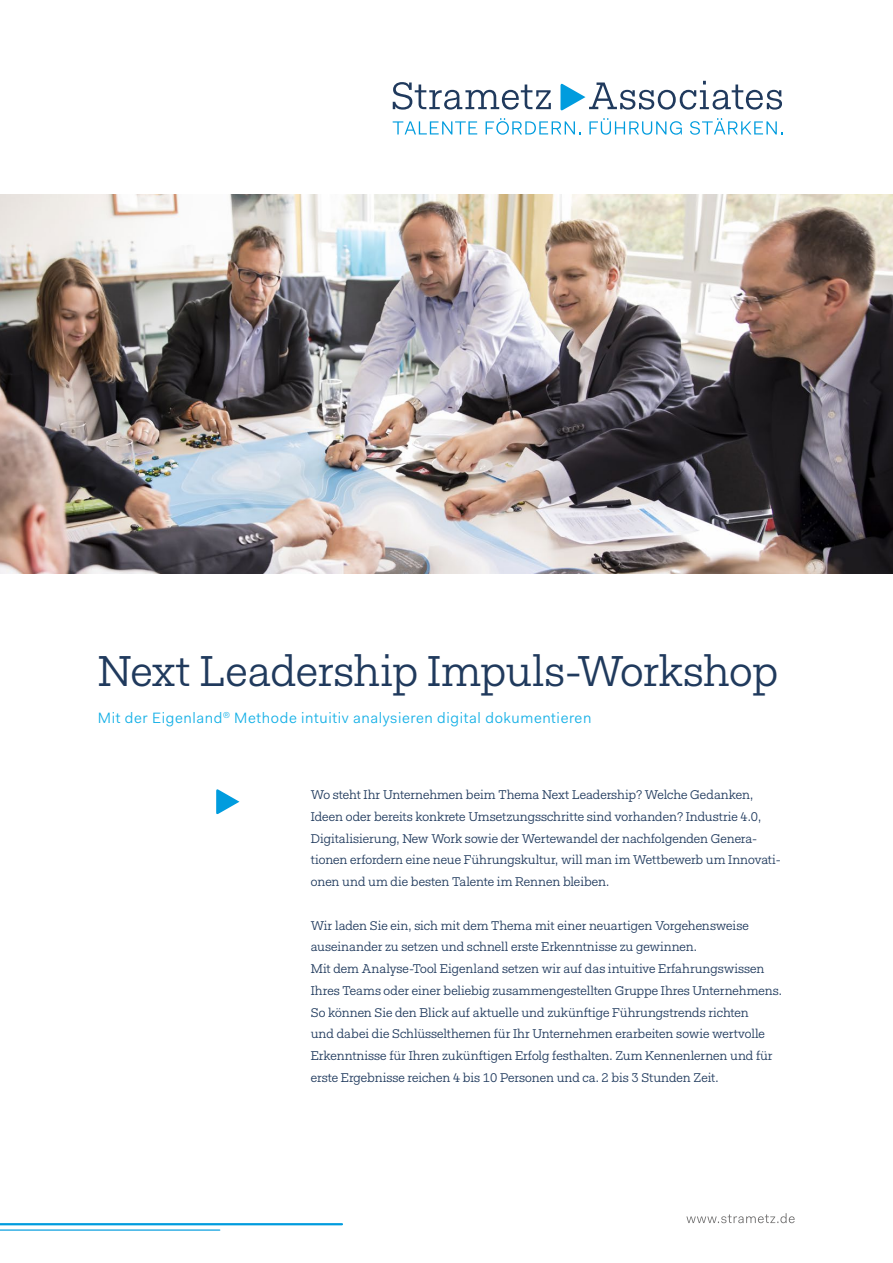
<style>
.page{position:relative;width:893px;height:1263px;background:#fff}
.page>*{position:absolute;margin:0;border:0;box-sizing:border-box;transform-origin:0 0}
.t1{font:43.5px "Fakt Slab Pro Blond";letter-spacing:-.01em;color:#203a5d}
.t2{font:15px "Fakt Pro Blond";letter-spacing:.04em;color:#13afe6}
.t3{font:12.75px/21.8px "Fakt Slab Pro Blond";letter-spacing:-.005em;color:#203a5d}
</style>
<div class="page">
<svg style="left:393px;top:82px;width:158px;height:28px"></svg>
<svg style="left:393px;top:121px;width:84px;height:13px"></svg>
<svg style="left:486px;top:118px;width:95px;height:17px"></svg>
<svg style="left:589px;top:118px;width:93px;height:17px"></svg>
<svg style="left:690px;top:118px;width:92px;height:17px"></svg>
<svg style="left:560px;top:81px;width:222px;height:30px"></svg>
<svg style="left:216px;top:789px;width:23px;height:25px"></svg>
<img style="left:0;top:195px;width:893px;height:378px">
<svg style="left:686px;top:1213px;width:109px;height:10px"></svg>
<hr style="left:0;top:1223px;width:342px;height:2px;background:#009cde">
<hr style="left:0;top:1229px;width:220px;height:2px;background:#009cde">
<h1 class="t1" style="left:98px;top:642px;width:681px">Next Leadership Impuls-Workshop</h1>
<p class="t2" style="left:98px;top:708px;width:495px">Mit der Eigenland<sup>®</sup> Methode intuitiv analysieren digital dokumentieren</p>
<p class="t3" style="left:311px;top:784px;width:472px">Wo steht Ihr Unternehmen beim Thema Next Leadership? Welche Gedanken, Ideen oder bereits konkrete Umsetzungsschritte sind vorhanden? Industrie 4.0, Digitalisierung, New Work sowie der Wertewandel der nachfolgenden Genera&shy;tionen erfordern eine neue Führungskultur, will man im Wettbewerb um Innovati&shy;onen und um die besten Talente im Rennen bleiben.</p>
<p class="t3" style="left:311px;top:914px;width:473px">Wir laden Sie ein, sich mit dem Thema mit einer neuartigen Vorgehensweise auseinander zu setzen und schnell erste Erkenntnisse zu gewinnen.<br>Mit dem Analyse-Tool Eigenland setzen wir auf das intuitive Erfahrungswissen Ihres Teams oder einer beliebig zusammengestellten Gruppe Ihres Unternehmens.<br>So können Sie den Blick auf aktuelle und zukünftige Führungstrends richten<br>und dabei die Schlüsselthemen für Ihr Unternehmen erarbeiten sowie wertvolle Erkenntnisse für Ihren zukünftigen Erfolg festhalten. Zum Kennenlernen und für erste Ergebnisse reichen 4 bis 10 Personen und ca. 2 bis 3 Stunden Zeit.</p>
</div>
